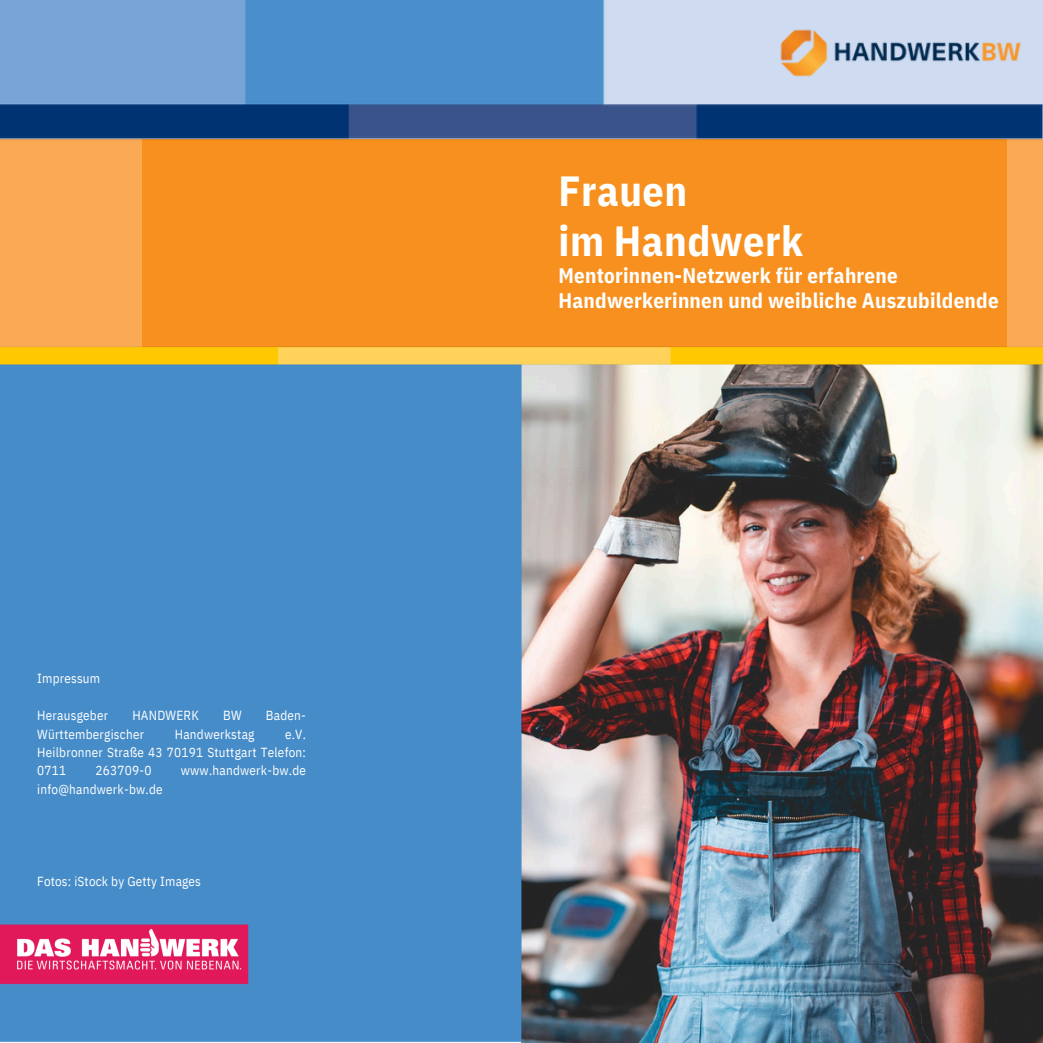
<style>
.page{position:relative;width:1043px;height:1043px;background:#fff}
.page>*{position:absolute;margin:0;border:0;box-sizing:border-box;transform-origin:0 0}
.t1{font:700 42px/49.9px "IBM Plex Sans Cond";letter-spacing:.01em;color:#fff}
.t2{font:700 21px/24.8px "IBM Plex Sans Cond";letter-spacing:.01em;color:#fff}
.t3{font:13.12px/18.4px "IBM Plex Sans Cond";letter-spacing:.02em;color:#fff;text-align:justify}
</style>
<div class="page">
<div style="left:0;top:139px;width:1042px;height:226px;background:#f7901e"></div>
<div style="left:1007px;top:139px;width:35px;height:226px;background:#faa955"></div>
<div style="left:0;top:139px;width:141px;height:226px;background:#faa955"></div>
<img style="left:0;top:338px;width:1042px;height:704px">
<img style="left:0;top:0;width:1042px;height:158px">
<h1 class="t3" style="left:37px;top:669px;width:64px">Impressum</h1>
<p class="t3" style="left:37px;top:705px;width:72px">Herausgeber</p>
<p class="t3" style="left:132px;top:705px;width:68px">HANDWERK</p>
<p class="t3" style="left:223px;top:705px;width:20px">BW</p>
<p class="t3" style="left:266px;top:705px;width:42px">Baden-</p>
<p class="t3" style="left:37px;top:724px;width:108px">Württembergischer</p>
<p class="t3" style="left:175px;top:724px;width:81px">Handwerkstag</p>
<p class="t3" style="left:37px;top:724px;width:270px;text-indent:248px">e.V.<br>Heilbronner Straße 43 70191 Stuttgart Telefon:<br>0711</p>
<p class="t3" style="left:95px;top:761px;width:57px">263709-0</p>
<p class="t3" style="left:181px;top:761px;width:127px">www.handwerk-bw.de</p>
<p class="t3" style="left:37px;top:779px;width:127px">info@handwerk-bw.de</p>
<p class="t3" style="left:37px;top:871px;width:165px">Fotos: iStock by Getty Images</p>
<p class="t1" style="left:558px;top:165px;width:246px">Frauen<br>im Handwerk</p>
<p class="t2" style="left:558px;top:263px;width:441px">Mentorinnen-Netzwerk für erfahrene<br>Handwerkerinnen und weibliche Auszubildende</p>
</div>
